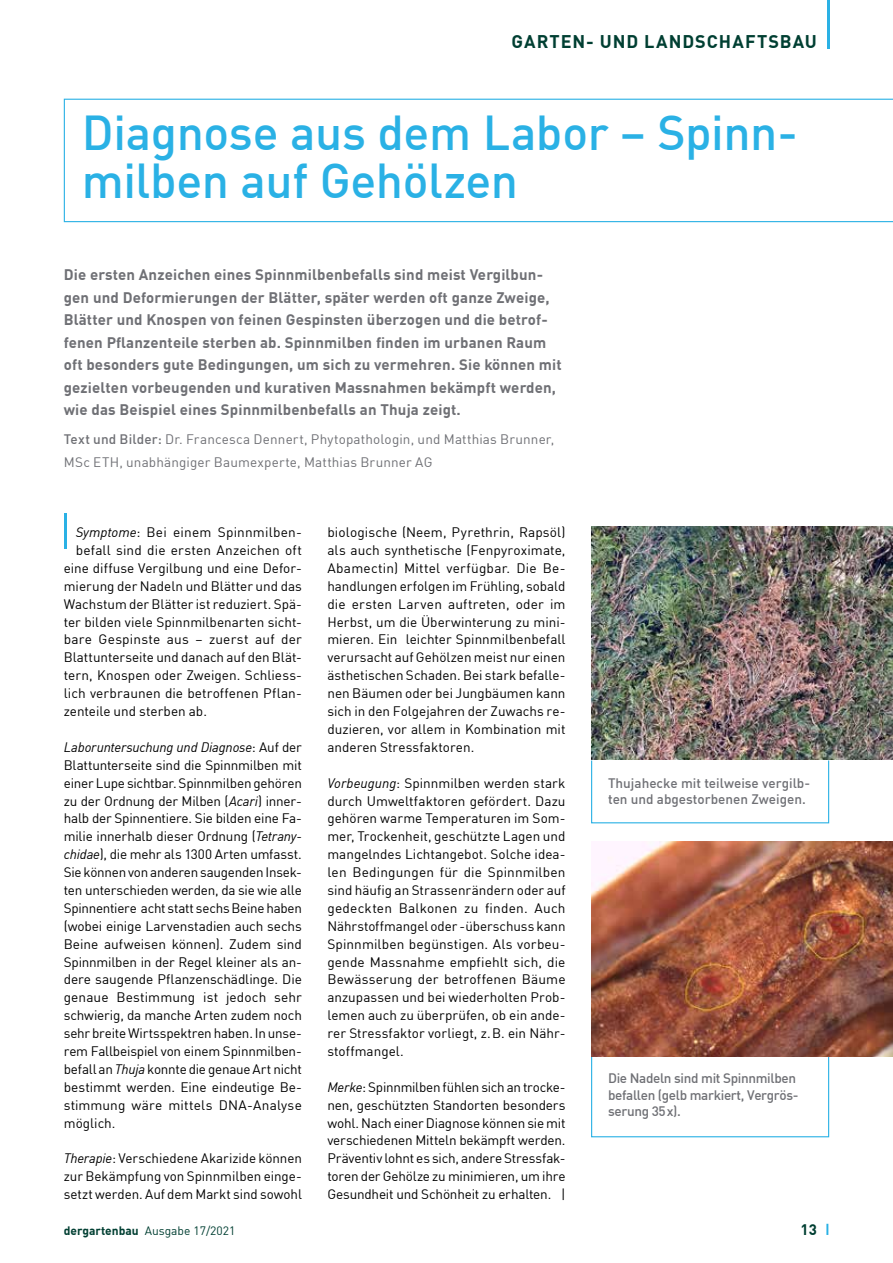
<style>
.page{position:relative;width:893px;height:1263px;background:#fff}
.page>*{position:absolute;margin:0;border:0;box-sizing:border-box;transform-origin:0 0}
.t1{font:500 48px/48px "DIN Offc Pro";letter-spacing:-.01em;color:#2ab1e5}
.t2{font:700 18px "DIN Offc Pro";letter-spacing:.055em;color:#003f32}
.t3{font:700 15px/22.5px "DIN Offc Pro";letter-spacing:.01em;color:#6f7075}
.t4{font:700 15px "DIN Offc Pro";color:#003f32}
.t5{font:13.5px/17.9px "DIN Offc Pro";color:#000;text-align:justify}
.t6{font:13.5px/22.5px "DIN Offc Pro";letter-spacing:.01em;color:#6f7075}
.t7{font:500 13.5px/16.5px "DIN Offc Pro";letter-spacing:-.025em;color:#6f7075}
.t8{font:500 13.5px/16.5px "DIN Offc Pro";color:#6f7075}
.t9{font:12px "DIN Offc Pro";color:#003f32}
.s1{font-weight:500}
.s2{font-style:italic}
.s3{font-weight:700}
</style>
<div class="page">
<hr style="left:827px;top:0;width:3px;height:49px;background:#2ab1e5">
<svg style="left:826px;top:1224px;width:2px;height:11px"></svg>
<hr style="left:64px;top:513px;width:3px;height:35px;background:#2ab1e5">
<svg style="left:64px;top:99px;width:829px;height:123px"></svg>
<svg style="left:591px;top:1056px;width:239px;height:82px"></svg>
<img style="left:591px;top:841px;width:302px;height:215px">
<svg style="left:591px;top:759px;width:239px;height:65px"></svg>
<img style="left:591px;top:526px;width:302px;height:233px">
<h2 class="t2" style="left:512px;top:27px;width:307px">GARTEN- UND LANDSCHAFTSBAU</h2>
<h1 class="t1" style="left:82px;top:103px;width:717px">Diagnose aus dem Labor – Spinn&shy;milben auf Gehölzen</h1>
<p class="t3" style="left:64px;top:261px;width:499px">Die ersten Anzeichen eines Spinnmilbenbefalls sind meist Vergilbun&shy;gen und Deformierungen der Blätter, später werden oft ganze Zweige, Blätter und Knospen von feinen Gespinsten überzogen und die betrof&shy;fenen Pflanzenteile sterben ab. Spinnmilben finden im urbanen Raum oft besonders gute Bedingungen, um sich zu vermehren. Sie können mit gezielten vorbeugenden und kurativen Massnahmen bekämpft werden, wie das Beispiel eines Spinnmilbenbefalls an Thuja zeigt.</p>
<p class="t6" style="left:64px;top:427px;width:492px"><span class="s1">Text und Bilder:</span> Dr. Francesca Dennert, Phytopathologin, und Matthias Brunner,<br>MSc ETH, unabhängiger Baumexperte, Matthias Brunner AG</p>
<p class="t5" style="left:76px;top:522px;width:228px"><span class="s2">Symptome</span>: Bei einem Spinnmilben-</p>
<p class="t5" style="left:76px;top:540px;width:228px">befall sind die ersten Anzeichen oft</p>
<p class="t5" style="left:64px;top:558px;width:240px">eine diffuse Vergilbung und eine Defor-</p>
<p class="t5" style="left:64px;top:576px;width:240px">mierung der Nadeln und Blätter und das</p>
<p class="t5" style="left:64px;top:593px;width:240px">Wachstum der Blätter ist reduziert. Spä-</p>
<p class="t5" style="left:64px;top:611px;width:240px">ter bilden viele Spinnmilbenarten sicht-</p>
<p class="t5" style="left:64px;top:629px;width:240px">bare Gespinste aus – zuerst auf der</p>
<p class="t5" style="left:64px;top:647px;width:240px">Blattunterseite und danach auf den Blät-</p>
<p class="t5" style="left:64px;top:665px;width:240px">tern, Knospen oder Zweigen. Schliess-</p>
<p class="t5" style="left:64px;top:683px;width:240px">lich verbraunen die betroffenen Pflan-</p>
<p class="t5" style="left:64px;top:701px;width:145px">zenteile und sterben ab.</p>
<p class="t5" style="left:64px;top:737px;width:240px"><span class="s2">Laboruntersuchung und Diagnose</span>: Auf der Blattunterseite sind die Spinnmilben mit einer Lupe sichtbar. Spinnmilben gehören zu der Ordnung der Milben (<span class="s2">Acari</span>) inner&shy;halb der Spinnentiere. Sie bilden eine Fa&shy;milie innerhalb dieser Ordnung (<span class="s2">Tetrany&shy;chidae</span>), die mehr als 1300 Arten umfasst.<br>Sie können von anderen saugenden Insek&shy;ten unterschieden werden, da sie wie alle Spinnentiere acht statt sechs Beine haben (wobei einige Larvenstadien auch sechs Beine aufweisen können). Zudem sind Spinnmilben in der Regel kleiner als an&shy;dere saugende Pflanzenschädlinge. Die genaue Bestimmung ist jedoch sehr schwierig, da manche Arten zudem noch sehr breite Wirtsspektren haben. In unse&shy;rem Fallbeispiel von einem Spinnmilben&shy;befall an <span class="s2">Thuja</span> konnte die genaue Art nicht bestimmt werden. Eine eindeutige Be&shy;stimmung wäre mittels DNA-Analyse möglich.</p>
<p class="t5" style="left:64px;top:1148px;width:240px"><span class="s2">Therapie</span>: Verschiedene Akarizide können zur Bekämpfung von Spinnmilben einge&shy;setzt werden. Auf dem Markt sind sowohl</p>
<p class="t5" style="left:327px;top:522px;width:240px">biologische (Neem, Pyrethrin, Rapsöl) als auch synthetische (Fenpyroximate, Abamectin) Mittel verfügbar. Die Be&shy;handlungen erfolgen im Frühling, sobald die ersten Larven auftreten, oder im Herbst, um die Überwinterung zu mini&shy;mieren. Ein leichter Spinnmilbenbefall verursacht auf Gehölzen meist nur einen ästhetischen Schaden. Bei stark befalle&shy;nen Bäumen oder bei Jungbäumen kann sich in den Folgejahren der Zuwachs re&shy;duzieren, vor allem in Kombination mit anderen Stressfaktoren.</p>
<p class="t5" style="left:327px;top:772px;width:240px"><span class="s2">Vorbeugung</span>: Spinnmilben werden stark durch Umweltfaktoren gefördert. Dazu gehören warme Temperaturen im Som&shy;mer, Trockenheit, geschützte Lagen und mangelndes Lichtangebot. Solche idea&shy;len Bedingungen für die Spinnmilben sind häufig an Strassenrändern oder auf gedeckten Balkonen zu finden. Auch Nährstoffmangel oder -überschuss kann Spinnmilben begünstigen. Als vorbeu&shy;gende Massnahme empfiehlt sich, die Bewässerung der betroffenen Bäume anzupassen und bei wiederholten Prob&shy;lemen auch zu überprüfen, ob ein ande&shy;rer Stressfaktor vorliegt, z.B. ein Nähr&shy;stoffmangel.</p>
<p class="t5" style="left:327px;top:1077px;width:240px"><span class="s2">Merke</span>: Spinnmilben fühlen sich an trocke&shy;nen, geschützten Standorten besonders wohl. Nach einer Diagnose können sie mit verschiedenen Mitteln bekämpft werden.<br>Präventiv lohnt es sich, andere Stressfak&shy;toren der Gehölze zu minimieren, um ihre Gesundheit und Schönheit zu erhalten. |</p>
<p class="t7" style="left:608px;top:1068px;width:192px">Die Nadeln sind mit Spinnmilben befallen (gelb markiert, Vergrös&shy;serung 35x).</p>
<p class="t8" style="left:608px;top:773px;width:204px">Thujahecke mit teilweise vergilb&shy;ten und abgestorbenen Zweigen.</p>
<p class="t9" style="left:64px;top:1221px;width:173px"><span class="s3">dergartenbau</span> Ausgabe 17/2021</p>
<p class="t4" style="left:801px;top:1217px;width:18px">13</p>
</div>
